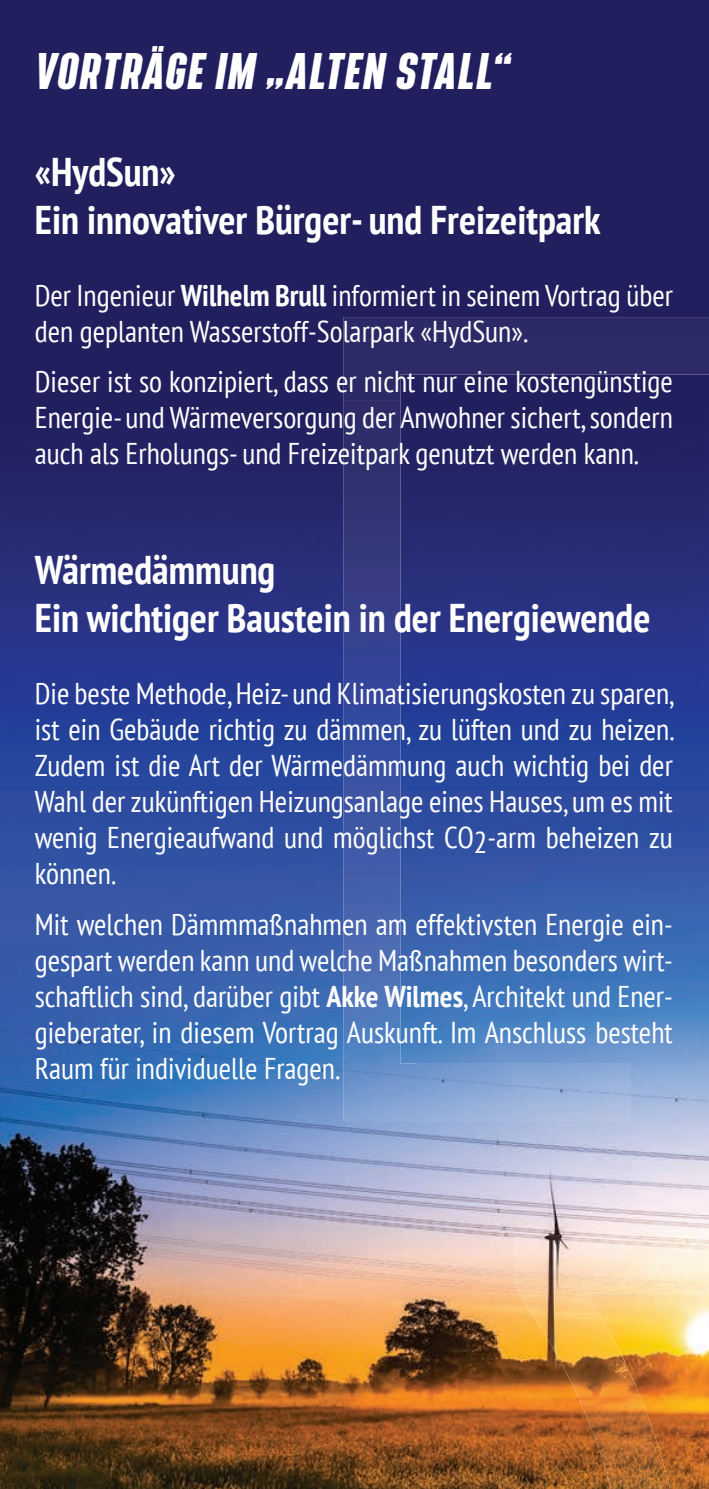
<style>
.page{position:relative;width:709px;height:1489px;background:#fff}
.page>*{position:absolute;margin:0;border:0;box-sizing:border-box;transform-origin:0 0}
.t1{font:italic 700 45px "Bereit";letter-spacing:.04em;color:#fff}
.t2{font:700 condensed 40px/48px "PT Sans";color:#fff}
.t3{font:condensed 30px/36px "PT Sans";color:#fff;text-align:justify}
.s1{font-weight:700}
</style>
<div class="page">
<img style="left:0;top:0;width:709px;height:1488px">
<img style="left:343px;top:317px;width:366px;height:84px">
<img style="left:343px;top:400px;width:73px;height:720px">
<img style="left:416px;top:1063px;width:214px;height:57px">
<img style="left:515px;top:1235px;width:194px;height:170px">
<img style="left:581px;top:1404px;width:89px;height:84px">
<h1 class="t1" style="left:35px;top:44px;width:476px">VORTRÄGE IM „ALTEN STALL“</h1>
<h2 class="t2" style="left:35px;top:147px;width:567px">«HydSun»<br>Ein innovativer Bürger- und Freizeitpark</h2>
<p class="t3" style="left:35px;top:277px;width:639px">Der Ingenieur <span class="s1">Wilhelm Brull</span> informiert in seinem Vortrag über den geplanten Wasserstoff-Solarpark «HydSun».</p>
<p class="t3" style="left:35px;top:363px;width:639px">Dieser ist so konzipiert, dass er nicht nur eine kostengünstige Energie- und Wärmeversorgung der Anwohner sichert, sondern auch als Erholungs- und Freizeitpark genutzt werden kann.</p>
<h2 class="t2" style="left:35px;top:545px;width:617px">Wärmedämmung<br>Ein wichtiger Baustein in der Energiewende</h2>
<p class="t3" style="left:35px;top:675px;width:641px">Die beste Methode, Heiz- und Klimatisierungskosten zu sparen, ist ein Gebäude richtig zu dämmen, zu lüften und zu heizen.<br>Zudem ist die Art der Wärmedämmung auch wichtig bei der Wahl der zukünftigen Heizungsanlage eines Hauses, um es mit wenig Energieaufwand und möglichst CO2-arm beheizen zu können.</p>
<p class="t3" style="left:35px;top:905px;width:639px">Mit welchen Dämmmaßnahmen am effektivsten Energie ein&shy;gespart werden kann und welche Maßnahmen besonders wirt&shy;schaftlich sind, darüber gibt <span class="s1">Akke Wilmes</span>, Architekt und Ener&shy;gieberater, in diesem Vortrag Auskunft. Im Anschluss besteht Raum für individuelle Fragen.</p>
</div>
